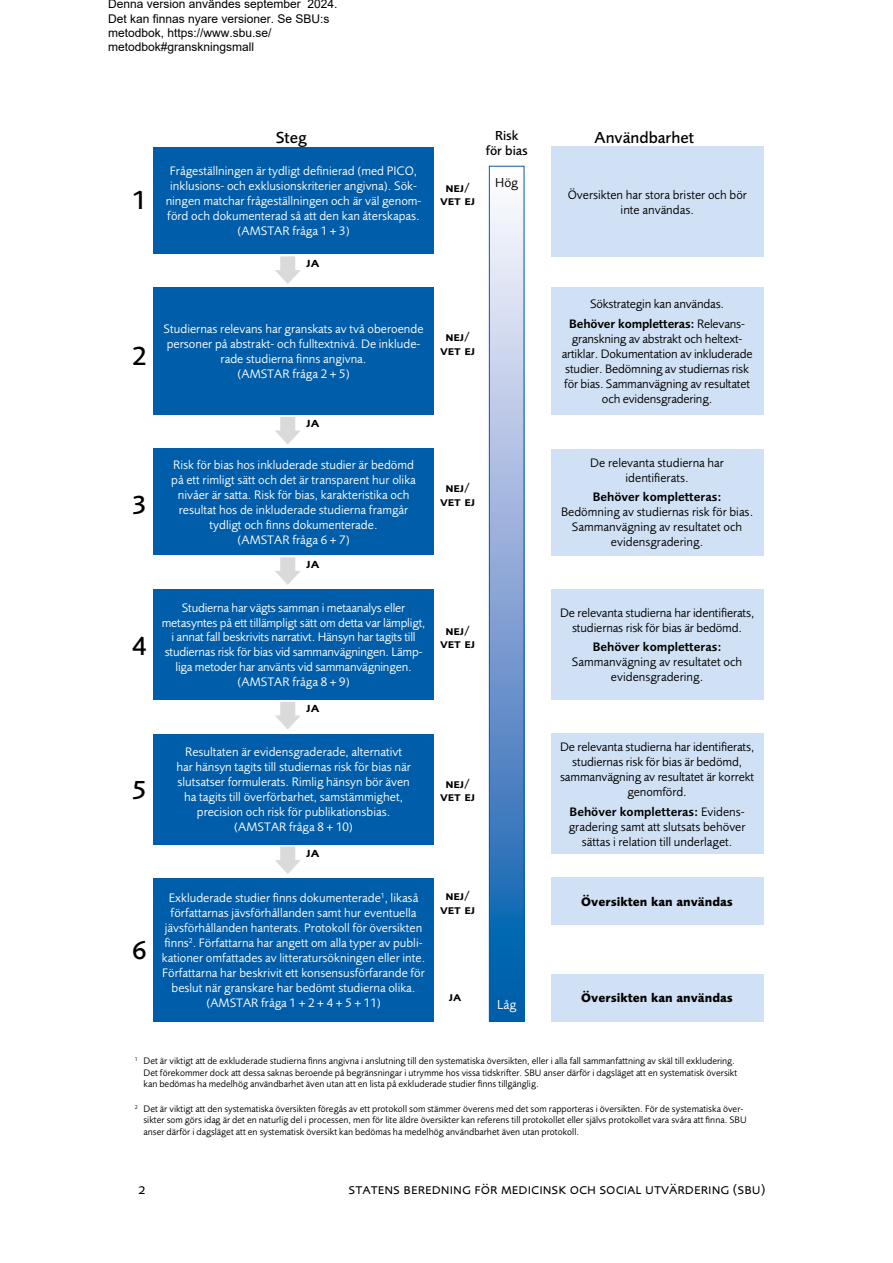
<style>
.page{position:relative;width:893px;height:1263px;background:#fff}
.page>*{position:absolute;margin:0;border:0;box-sizing:border-box;transform-origin:0 0}
.t1{font:500 27px "Foundry Sans";color:#000}
.t2{font:500 16.5px "Foundry Sans";color:#000}
.t3{font:15px "Foundry Sans Expert";color:#000}
.t4{font:500 13.5px/15px "Foundry Sans";color:#000;text-align:center}
.t5{font:600 13.5px "Foundry Sans Expert";color:#000}
.t6{font:13.5px "Foundry Sans";color:#000}
.t7{font:13.5px "Foundry Sans";color:#fff}
.t8{font:12.75px/15px "Foundry Sans";color:#fff;text-align:center}
.t9{font:12.75px/15px "Foundry Sans";letter-spacing:-.01em;color:#000;text-align:center}
.t10{font:600 12.75px/13.5px "Foundry Sans Expert";letter-spacing:-.01em;color:#000;text-align:center}
.t11{font:700 12.75px "Foundry Sans";color:#000}
.t12{font:12px/14.4px "Arial";color:#000}
.t13{font:9.75px/11.7px "Foundry Sans";color:#000}
.s1{font-weight:600}
</style>
<div class="page">
<div style="left:153px;top:147px;width:281px;height:106px;background:#005da9"></div>
<div style="left:551px;top:147px;width:212px;height:110px;background:#d1e1f5"></div>
<div style="left:551px;top:287px;width:212px;height:128px;background:#d1e1f5"></div>
<div style="left:153px;top:287px;width:281px;height:128px;background:#005da9"></div>
<div style="left:153px;top:449px;width:281px;height:106px;background:#005da9"></div>
<div style="left:153px;top:589px;width:281px;height:111px;background:#005da9"></div>
<div style="left:153px;top:734px;width:281px;height:110px;background:#005da9"></div>
<div style="left:153px;top:878px;width:281px;height:143px;background:#005da9"></div>
<div style="left:551px;top:974px;width:212px;height:47px;background:#d1e1f5"></div>
<div style="left:551px;top:449px;width:212px;height:106px;background:#d1e1f5"></div>
<div style="left:551px;top:589px;width:212px;height:111px;background:#d1e1f5"></div>
<div style="left:551px;top:734px;width:212px;height:120px;background:#d1e1f5"></div>
<div style="left:551px;top:877px;width:212px;height:48px;background:#d1e1f5"></div>
<div style="left:280px;top:256px;width:15px;height:19px;background:#dadada"></div>
<svg style="left:275px;top:270px;width:26px;height:14px"></svg>
<div style="left:280px;top:417px;width:15px;height:19px;background:#dadada"></div>
<svg style="left:275px;top:431px;width:25px;height:13px"></svg>
<div style="left:280px;top:557px;width:15px;height:19px;background:#dadada"></div>
<svg style="left:275px;top:571px;width:25px;height:14px"></svg>
<div style="left:280px;top:702px;width:15px;height:19px;background:#dadada"></div>
<svg style="left:275px;top:715px;width:25px;height:14px"></svg>
<div style="left:280px;top:846px;width:15px;height:19px;background:#dadada"></div>
<svg style="left:275px;top:860px;width:26px;height:14px"></svg>
<svg style="left:491px;top:207px;width:31px;height:812px;background:#7da3d3"></svg>
<div style="left:489px;top:166px;width:35px;height:855px;border:1px solid #005da9"></div>
<p class="t12" style="left:108px;top:-3px;width:231px">Denna version användes september 2024.<br>Det kan finnas nyare versioner. Se SBU:s metodbok, https://www.sbu.se/ metodbok#granskningsmall</p>
<p class="t1" style="left:132px;top:184px;width:16px">1</p>
<p class="t1" style="left:132px;top:341px;width:16px">2</p>
<p class="t1" style="left:132px;top:490px;width:16px">3</p>
<p class="t1" style="left:132px;top:630px;width:16px">4</p>
<p class="t1" style="left:132px;top:774px;width:16px">5</p>
<p class="t1" style="left:132px;top:934px;width:16px">6</p>
<p class="t4" style="left:486px;top:128px;width:44px">Risk för bias</p>
<p class="t6" style="left:495px;top:175px;width:25px">Hög</p>
<p class="t2" style="left:276px;top:127px;width:33px">Steg</p>
<p class="t2" style="left:595px;top:127px;width:101px">Användbarhet</p>
<p class="t8" style="left:166px;top:163px;width:257px">Frågeställningen är tydligt definierad (med PICO, inklusions- och exklusionskriterier angivna). Sök&shy;ningen matchar frågeställningen och är väl genom&shy;förd och dokumenterad så att den kan återskapas. (AMSTAR fråga 1 + 3)</p>
<p class="t10" style="left:440px;top:181px;width:37px">nej/ vet ej</p>
<p class="t9" style="left:568px;top:187px;width:181px">Översikten har stora brister och bör inte användas.</p>
<p class="t5" style="left:306px;top:254px;width:15px">ja</p>
<p class="t8" style="left:164px;top:321px;width:261px">Studiernas relevans har granskats av två oberoende personer på abstrakt- och fulltextnivå. De inklude&shy;rade studierna finns angivna.<br>(AMSTAR fråga 2 + 5)</p>
<p class="t10" style="left:440px;top:330px;width:37px">nej/ vet ej</p>
<p class="t5" style="left:306px;top:415px;width:15px">ja</p>
<p class="t8" style="left:171px;top:457px;width:246px">Risk för bias hos inkluderade studier är bedömd på ett rimligt sätt och det är transparent hur olika nivåer är satta. Risk för bias, karakteristika och resultat hos de inkluderade studierna framgår tydligt och finns dokumenterade.<br>(AMSTAR fråga 6 + 7)</p>
<p class="t5" style="left:306px;top:555px;width:15px">ja</p>
<p class="t8" style="left:162px;top:600px;width:265px">Studierna har vägts samman i metaanalys eller metasyntes på ett tillämpligt sätt om detta var lämpligt, i annat fall beskrivits narrativt. Hänsyn har tagits till studiernas risk för bias vid sammanvägningen. Lämp&shy;liga metoder har använts vid sammanvägningen. (AMSTAR fråga 8 + 9)</p>
<p class="t5" style="left:306px;top:700px;width:15px">ja</p>
<p class="t8" style="left:176px;top:744px;width:236px">Resultaten är evidensgraderade, alternativt har hänsyn tagits till studiernas risk för bias när slutsatser formulerats. Rimlig hänsyn bör även ha tagits till överförbarhet, samstämmighet, precision och risk för publikationsbias. (AMSTAR fråga 8 + 10)</p>
<p class="t5" style="left:306px;top:844px;width:15px">ja</p>
<p class="t8" style="left:162px;top:890px;width:265px">Exkluderade studier finns dokumenterade<sup>1</sup>, likaså författarnas jävsförhållanden samt hur eventuella jävsförhållanden hanterats. Protokoll för översikten finns<sup>2</sup>. Författarna har angett om alla typer av publi&shy;kationer omfattades av litteratursökningen eller inte.<br>Författarna har beskrivit ett konsensusförfarande för beslut när granskare har bedömt studierna olika. (AMSTAR fråga 1 + 2 + 4 + 5 + 11)</p>
<p class="t10" style="left:440px;top:481px;width:37px">nej/ vet ej</p>
<p class="t10" style="left:440px;top:623px;width:37px">nej/ vet ej</p>
<p class="t10" style="left:440px;top:776px;width:37px">nej/ vet ej</p>
<p class="t10" style="left:440px;top:889px;width:37px">nej/ vet ej</p>
<p class="t10" style="left:449px;top:990px;width:14px">ja</p>
<p class="t7" style="left:497px;top:997px;width:21px">Låg</p>
<p class="t9" style="left:569px;top:294px;width:177px;line-height:19.2px">Sökstrategin kan användas.<br><span class="s1">Behöver kompletteras:</span> Relevans-</p>
<p class="t9" style="left:562px;top:331px;width:192px">granskning av abstrakt och heltext&shy;artiklar. Dokumentation av inkluderade studier. Bedömning av studiernas risk för bias. Sammanvägning av resultatet och evidensgradering.</p>
<p class="t9" style="left:590px;top:455px;width:135px">De relevanta studierna har identifierats.</p>
<p class="t9" style="left:561px;top:489px;width:194px"><span class="s1">Behöver kompletteras:<br></span>Bedömning av studiernas risk för bias.<br>Sammanvägning av resultatet och evidensgradering.</p>
<p class="t9" style="left:560px;top:605px;width:196px">De relevanta studierna har identifierats, studiernas risk för bias är bedömd.</p>
<p class="t9" style="left:572px;top:639px;width:172px"><span class="s1">Behöver kompletteras:<br></span>Sammanvägning av resultatet och evidensgradering.</p>
<p class="t9" style="left:560px;top:739px;width:196px">De relevanta studierna har identifierats, studiernas risk för bias är bedömd, sammanvägning av resultatet är korrekt genomförd.</p>
<p class="t9" style="left:569px;top:804px;width:178px"><span class="s1">Behöver kompletteras:</span> Evidens&shy;gradering samt att slutsats behöver sättas i relation till underlaget.</p>
<p class="t11" style="left:581px;top:894px;width:153px">Översikten kan användas</p>
<p class="t11" style="left:581px;top:990px;width:153px">Översikten kan användas</p>
<p class="t13" style="left:143px;top:1055px;width:595px;text-indent:-9px"><sup>1</sup> Det är viktigt att de exkluderade studierna finns angivna i anslutning till den systematiska översikten, eller i alla fall sammanfattning av skäl till exkludering.<br>Det förekommer dock att dessa saknas beroende på begränsningar i utrymme hos vissa tidskrifter. SBU anser därför i dagsläget att en systematisk översikt kan bedömas ha medelhög användbarhet även utan att en lista på exkluderade studier finns tillgänglig.</p>
<p class="t13" style="left:143px;top:1103px;width:605px;text-indent:-9px"><sup>2</sup> Det är viktigt att den systematiska översikten föregås av ett protokoll som stämmer överens med det som rapporteras i översikten. För de systematiska över&shy;sikter som görs idag är det en naturlig del i processen, men för lite äldre översikter kan referens till protokollet eller självs protokollet vara svåra att finna. SBU anser därför i dagsläget att en systematisk översikt kan bedömas ha medelhög användbarhet även utan protokoll.</p>
<p class="t3" style="left:138px;top:1180px;width:9px">2</p>
<p class="t3" style="left:349px;top:1180px;width:418px">statens beredning för medicinsk och social utvärdering (sbu)</p>
</div>
